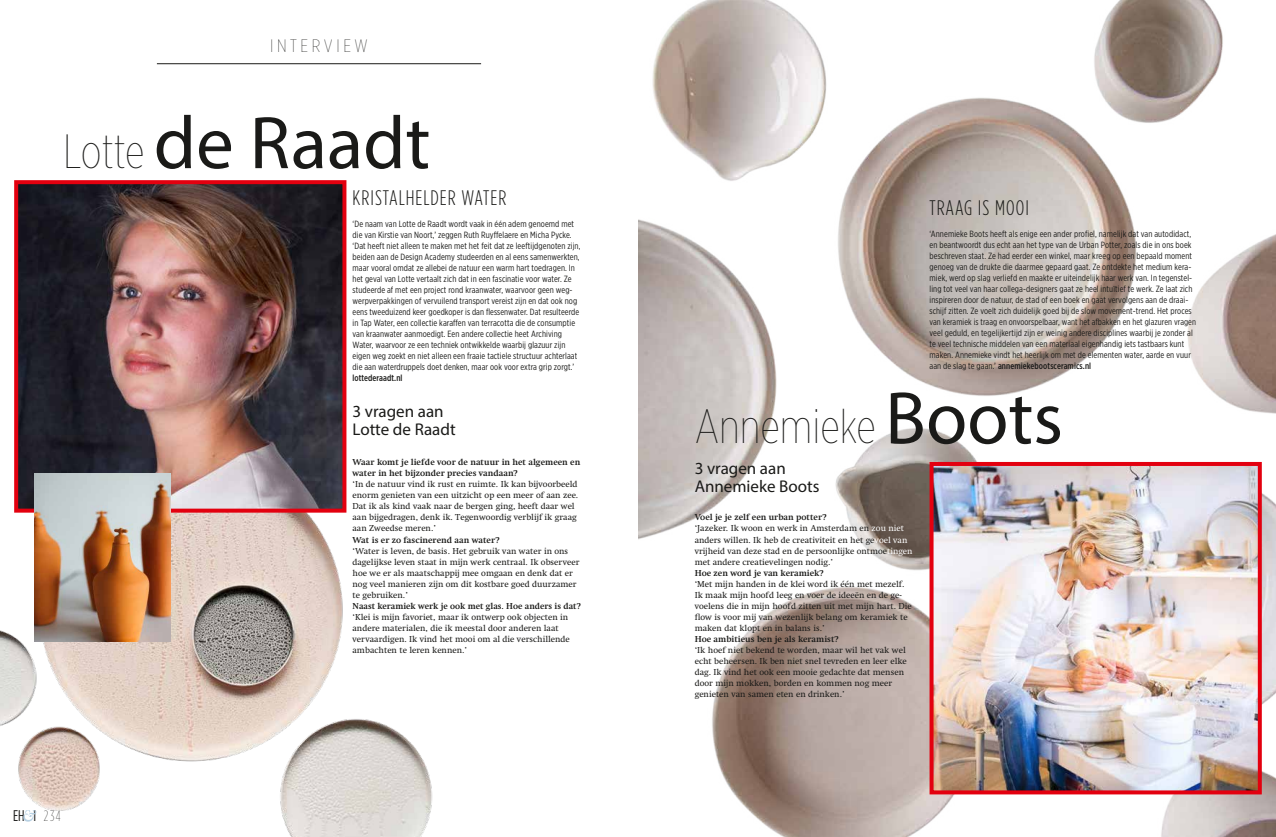
<style>
.page{position:relative;width:1276px;height:837px;background:#fff}
.page>*{position:absolute;margin:0;border:0;box-sizing:border-box;transform-origin:0 0}
.t1{font:75px "Myriad Pro";color:#1a1a18}
.t2{font:100 48px "Gotham X Narrow";color:#1a1a18}
.t3{font:300 21px "Gotham Condensed";letter-spacing:.05em;color:#1a1a18}
.t4{font:100 18px "Gotham X Narrow";letter-spacing:.2em;color:#1a1a18}
.t5{font:17px/18px "Myriad Pro";color:#1a1a18}
.t6{font:15.4px "Gotham Condensed";color:#1a1a18}
.t7{font:9px/11px "Gotham X Narrow";letter-spacing:.01em;color:#1a1a18}
.t8{font:500 9px "Gotham X Narrow";letter-spacing:.01em;color:#1a1a18}
.t9{font:8.8px/11px "Swift LT Pro";color:#1a1a18}
.t10{font:700 8.8px/11px "Swift LT Pro";color:#1a1a18}
.s1{font-family:"Gotham X Narrow";font-weight:100;font-size:48px}
.s2{font-weight:100;font-size:14.9px}
.s3{font-weight:500}
.s4{font-family:"Myriad Pro";font-weight:400;font-size:75px}
.s5{font-weight:700}
.s6{color:#fff}
</style>
<div class="page">
<img style="left:638px;top:0;width:638px;height:836px">
<img style="left:0;top:408px;width:433px;height:428px">
<svg style="left:23px;top:810px;width:13px;height:11px"></svg>
<img style="left:19px;top:185px;width:322px;height:322px">
<div style="left:14px;top:180px;width:332px;height:332px;border:4px solid #e3000f"></div>
<img style="left:934px;top:467px;width:322px;height:322px">
<div style="left:929px;top:462px;width:332px;height:332px;border:4px solid #e3000f"></div>
<hr style="left:157px;top:63px;width:324px;height:1px;background:#1a1a18">
<img style="left:34px;top:473px;width:137px;height:168px">
<h3 class="t4" style="left:270px;top:36px;width:99px">INTERVIEW</h3>
<h1 class="t1" style="left:63px;top:97px;width:368px"><span class="s1">Lotte</span> de Raadt</h1>
<h3 class="t6" style="left:13px;top:806px;width:49px">EH I <span class="s2">234</span></h3>
<h3 class="t3" style="left:352px;top:186px;width:155px">KRISTALHELDER WATER</h3>
<p class="t7" style="left:352px;top:218px;width:229px">‘De naam van Lotte de Raadt wordt vaak in één adem genoemd met die van Kirstie van Noort,’ zeggen Ruth Ruyffelaere en Micha Pycke. ‘Dat heeft niet alleen te maken met het feit dat ze leeftijdgenoten zijn, beiden aan de Design Academy studeerden en al eens samenwerkten, maar vooral omdat ze allebei de natuur een warm hart toedragen. In het geval van Lotte vertaalt zich dat in een fascinatie voor water. Ze studeerde af met een project rond kraanwater, waarvoor geen weg&shy;werpverpakkingen of vervuilend transport vereist zijn en dat ook nog eens tweeduizend keer goedkoper is dan flessenwater. Dat resulteerde in Tap Water, een collectie karaffen van terracotta die de consumptie van kraanwater aanmoedigt. Een andere collectie heet Archiving Water, waarvoor ze een techniek ontwikkelde waarbij glazuur zijn eigen weg zoekt en niet alleen een fraaie tactiele structuur achterlaat die aan waterdruppels doet denken, maar ook voor extra grip zorgt.’</p>
<p class="t8" style="left:352px;top:372px;width:52px">lottederaadt.nl</p>
<h3 class="t5" style="left:352px;top:402px;width:105px">3 vragen aan<br>Lotte de Raadt</h3>
<p class="t10" style="left:352px;top:456px;width:229px">Waar komt je liefde voor de natuur in het algemeen en water in het bijzonder precies vandaan?</p>
<p class="t9" style="left:352px;top:479px;width:227px">‘In de natuur vind ik rust en ruimte. Ik kan bijvoorbeeld enorm genieten van een uitzicht op een meer of aan zee.<br>Dat ik als kind vaak naar de bergen ging, heeft daar wel aan bijgedragen, denk ik. Tegenwoordig verblijf ik graag aan Zweedse meren.’</p>
<p class="t10" style="left:352px;top:533px;width:149px">Wat is er zo fascinerend aan water?</p>
<p class="t9" style="left:352px;top:545px;width:228px">‘Water is leven, de basis. Het gebruik van water in ons dagelijkse leven staat in mijn werk centraal. Ik observeer hoe we er als maatschappij mee omgaan en denk dat er nog veel manieren zijn om dit kostbare goed duurzamer te gebruiken.’</p>
<p class="t10" style="left:352px;top:599px;width:230px">Naast keramiek werk je ook met glas. Hoe anders is dat?</p>
<p class="t9" style="left:352px;top:611px;width:219px">‘Klei is mijn favoriet, maar ik ontwerp ook objecten in andere materialen, die ik meestal door anderen laat vervaardigen. Ik vind het mooi om al die verschillende ambachten te leren kennen.’</p>
<h3 class="t3" style="left:929px;top:195px;width:101px">TRAAG IS MOOI</h3>
<p class="t7" style="left:929px;top:228px;width:268px">‘Annemieke Boots heeft als enige een ander profiel, namelijk dat van autodidact, en beantwoordt dus echt aan het type van de Urban Potter, zoals die in ons boek beschreven staat. Ze had eerder een winkel, maar kreeg op een bepaald moment genoeg van de drukte die daarmee gepaard gaat. Ze ontdekte het medium kera&shy;miek, werd op slag verliefd en maakte er uiteindelijk haar werk van. In tegenstel&shy;ling tot veel van haar collega-designers gaat ze heel intuïtief te werk. Ze laat zich inspireren door de natuur, de stad of een boek en gaat vervolgens aan de draai&shy;schijf zitten. Ze voelt zich duidelijk goed bij de slow movement-trend. Het proces van keramiek is traag en onvoorspelbaar, want het afbakken en het glazuren vragen veel geduld, en tegelijkertijd zijn er weinig andere disciplines waarbij je zonder al te veel technische middelen van een materiaal eigenhandig iets tastbaars kunt maken. Annemieke vindt het heerlijk om met de elementen water, aarde en vuur aan de slag te gaan.’ <span class="s3">annemiekebootsceramics.nl</span></p>
<h2 class="t2" style="left:694px;top:399px;width:370px">Annemieke <span class="s4">Boots</span></h2>
<h3 class="t5" style="left:694px;top:459px;width:126px">3 vragen aan<br>Annemieke Boots</h3>
<p class="t9" style="left:694px;top:512px;width:219px"><span class="s5">Voel je je zelf een urban potter?<br></span>‘Jazeker. Ik woon en werk in Amsterdam en <span class="s6">zou niet </span>anders willen. Ik heb de creativiteit en het ge<span class="s6">voel van </span>vrijheid van deze stad en de persoonlijke ontmoe<span class="s6">tingen </span>met andere creatievelingen nodig.’</p>
<p class="t10" style="left:694px;top:566px;width:130px">Hoe zen word je van keramiek?</p>
<p class="t9" style="left:694px;top:578px;width:218px">‘Met mijn handen in de klei word ik één met mezelf.<br>Ik maak mijn hoofd leeg en voer de ideeën en de ge&shy;voelens die in mijn hoofd zitten uit met mijn hart. Die flow is voor mij van wezenlijk belang om keramiek te maken dat klopt en in balans is.’</p>
<p class="t10" style="left:694px;top:632px;width:145px">Hoe ambitieus ben je als keramist?</p>
<p class="t9" style="left:694px;top:644px;width:214px">‘Ik hoef niet bekend te worden, maar wil het vak wel echt beheersen. Ik ben niet snel tevreden en leer elke dag. Ik vind het ook een mooie gedachte dat mensen door mijn mokken, borden en kommen nog meer genieten van samen eten en drinken.’</p>
</div>
